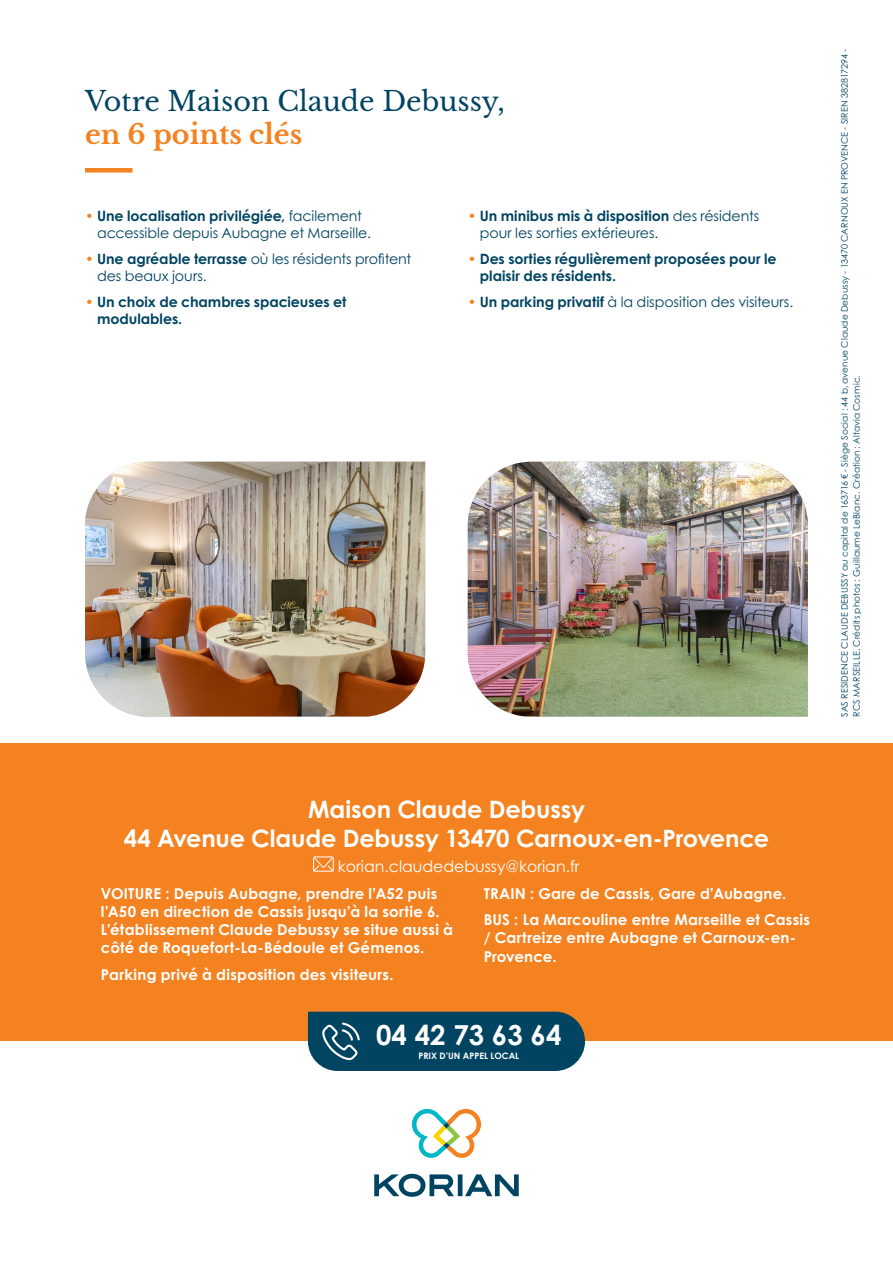
<style>
.page{position:relative;width:893px;height:1263px;background:#fff}
.page>*{position:absolute;margin:0;border:0;box-sizing:border-box;transform-origin:0 0}
.t1{font:700 27.6px "Century Gothic Std";color:#fff}
.t2{font:27px "Libre Baskerville";color:#004462}
.t3{font:700 27px "Libre Baskerville";color:#f58220}
.t4{font:700 24px/28.8px "Century Gothic Std";letter-spacing:-.01em;color:#fff;text-align:center}
.t5{font:15.75px "Century Gothic Std";color:#fff}
.t6{font:700 15px/18px "Century Gothic Std";letter-spacing:.015em;color:#fff}
.t7{font:14.25px/17.2px "Century Gothic Std";letter-spacing:-.005em;color:#004462}
.t8{font:700 14.25px/17.2px "Century Gothic Std";letter-spacing:-.005em;color:#004462}
.t9{font:9px/12px "Century Gothic Std";letter-spacing:.01em;color:#004462}
.t10{font:700 8.85px "Century Gothic Std";color:#fff}
.s1{color:#f58220}
.s2{font-weight:700}
.s3{font-weight:400;color:#f58220}
</style>
<div class="page">
<img style="left:468px;top:462px;width:340px;height:254px">
<img style="left:85px;top:462px;width:340px;height:254px">
<hr style="left:892px;top:352px;width:1px;height:511px;background:#c7c8ca">
<div style="left:85px;top:168px;width:47px;height:5px;background:#f58220"></div>
<div style="left:0;top:743px;width:893px;height:297px;background:#f58220"></div>
<div style="left:308px;top:1012px;width:277px;height:59px;background:#004462"></div>
<svg style="left:412px;top:1109px;width:69px;height:49px"></svg>
<svg style="left:374px;top:1174px;width:145px;height:23px"></svg>
<svg style="left:313px;top:856px;width:21px;height:16px"></svg>
<hr style="left:892px;top:1220px;width:1px;height:43px;background:#f58220">
<h2 class="t2" style="left:85px;top:85px;width:421px">Votre Maison Claude Debussy,</h2>
<h2 class="t3" style="left:85px;top:118px;width:219px">en 6 points clés</h2>
<p class="t7" style="left:97px;top:207px;width:275px;text-indent:-12px"><span class="s1">•</span> <span class="s2">Une localisation privilégiée,</span> facilement accessible depuis Aubagne et Marseille.</p>
<p class="t7" style="left:97px;top:250px;width:316px;text-indent:-12px"><span class="s1">•</span> <span class="s2">Une agréable terrasse</span> où les résidents profitent des beaux jours.</p>
<p class="t8" style="left:97px;top:293px;width:251px;text-indent:-12px"><span class="s3">•</span> Un choix de chambres spacieuses et modulables.</p>
<p class="t7" style="left:480px;top:207px;width:281px;text-indent:-12px"><span class="s1">•</span> <span class="s2">Un minibus mis à disposition</span> des résidents pour les sorties extérieures.</p>
<p class="t8" style="left:480px;top:250px;width:298px;text-indent:-12px"><span class="s3">•</span> Des sorties régulièrement proposées pour le plaisir des résidents.</p>
<p class="t7" style="left:468px;top:293px;width:327px"><span class="s1">•</span> <span class="s2">Un parking privatif</span> à la disposition des visiteurs.</p>
<p class="t9" style="left:838px;top:717px;width:669px;rotate:-90deg">SAS RESIDENCE CLAUDE DEBUSSY au capital de 163716 € - Siège Social : 44 b, avenue Claude Debussy - 13470 CARNOUX EN PROVENCE - SIREN 382817294 -<br>RCS MARSEILLE. Crédits photos : Guillaume LeBlanc. Création : Altavia Cosmic.</p>
<h3 class="t4" style="left:124px;top:795px;width:647px">Maison Claude Debussy<br>44 Avenue Claude Debussy 13470 Carnoux-en-Provence</h3>
<p class="t5" style="left:338px;top:856px;width:243px">korian.claudedebussy@korian.fr</p>
<p class="t6" style="left:101px;top:884px;width:354px">VOITURE : Depuis Aubagne, prendre l’A52 puis l’A50 en direction de Cassis jusqu’à la sortie 6.<br>L’établissement Claude Debussy se situe aussi à côté de Roquefort-La-Bédoule et Gémenos.</p>
<p class="t6" style="left:101px;top:965px;width:294px">Parking privé à disposition des visiteurs.</p>
<p class="t6" style="left:484px;top:880px;width:328px;line-height:26.5px">TRAIN : Gare de Cassis, Gare d’Aubagne.<br>BUS : La Marcouline entre Marseille et Cassis</p>
<p class="t6" style="left:484px;top:929px;width:314px">/ Cartreize entre Aubagne et Carnoux-en-<br>Provence.</p>
<h1 class="t1" style="left:376px;top:1018px;width:187px">04 42 73 63 64</h1>
<p class="t10" style="left:418px;top:1050px;width:102px">PRIX D’UN APPEL LOCAL</p>
</div>
